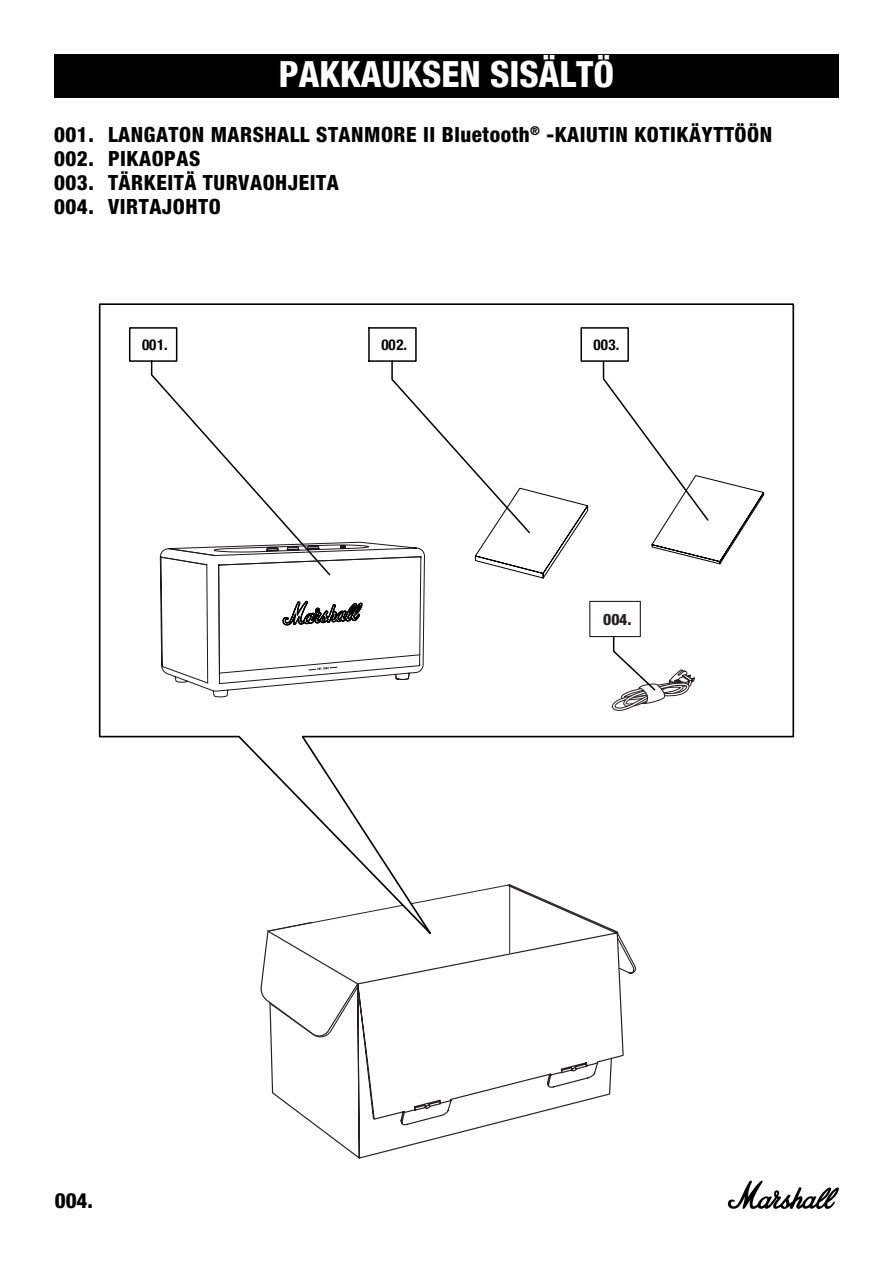
<style>
.page{position:relative;width:893px;height:1263px;background:#fff}
.page>*{position:absolute;margin:0;border:0;box-sizing:border-box;transform-origin:0 0}
.t1{font:800 condensed 36px "Helvetica Neue LT Com";color:#fff}
.t2{font:800 condensed 21px/24px "Helvetica Neue LT Std";letter-spacing:.025em;color:#000}
.t3{font:800 condensed 15.75px "Helvetica Neue LT Std";color:#241f21}
.t4{font:700 condensed 15px "Helvetica Neue";letter-spacing:.02em;color:#000}
</style>
<div class="page">
<svg style="left:727px;top:1180px;width:112px;height:29px"></svg>
<div style="left:54px;top:54px;width:785px;height:44px;background:#000"></div>
<svg style="left:316px;top:1126px;width:171px;height:33px"></svg>
<svg style="left:260px;top:946px;width:364px;height:180px"></svg>
<svg style="left:269px;top:985px;width:90px;height:54px"></svg>
<svg style="left:267px;top:946px;width:369px;height:29px"></svg>
<svg style="left:98px;top:303px;width:697px;height:643px"></svg>
<svg style="left:657px;top:360px;width:108px;height:221px"></svg>
<svg style="left:610px;top:669px;width:85px;height:42px"></svg>
<svg style="left:128px;top:326px;width:529px;height:366px"></svg>
<svg style="left:367px;top:326px;width:50px;height:37px"></svg>
<div style="left:580px;top:327px;width:49px;height:35px;border:2px solid #000"></div>
<svg style="left:159px;top:405px;width:266px;height:411px"></svg>
<svg style="left:160px;top:547px;width:262px;height:384px"></svg>
<svg style="left:283px;top:601px;width:79px;height:25px"></svg>
<svg style="left:265px;top:547px;width:15px;height:4px"></svg>
<svg style="left:286px;top:546px;width:14px;height:5px"></svg>
<svg style="left:306px;top:545px;width:15px;height:5px"></svg>
<svg style="left:340px;top:545px;width:6px;height:4px"></svg>
<svg style="left:218px;top:654px;width:203px;height:20px"></svg>
<h1 class="t1" style="left:279px;top:52px;width:337px">PAKKAUKSEN SISÄLTÖ</h1>
<p class="t2" style="left:54px;top:122px;width:720px">001. LANGATON MARSHALL STANMORE II Bluetooth<sup>®</sup> -KAIUTIN KOTIKÄYTTÖÖN<br>002. PIKAOPAS<br>003. TÄRKEITÄ TURVAOHJEITA<br>004. VIRTAJOHTO</p>
<p class="t4" style="left:142px;top:332px;width:27px">001.</p>
<p class="t4" style="left:381px;top:332px;width:27px">002.</p>
<p class="t4" style="left:594px;top:332px;width:27px">003.</p>
<p class="t2" style="left:55px;top:1188px;width:40px">004.</p>
<p class="t3" style="left:603px;top:610px;width:30px">004.</p>
</div>
